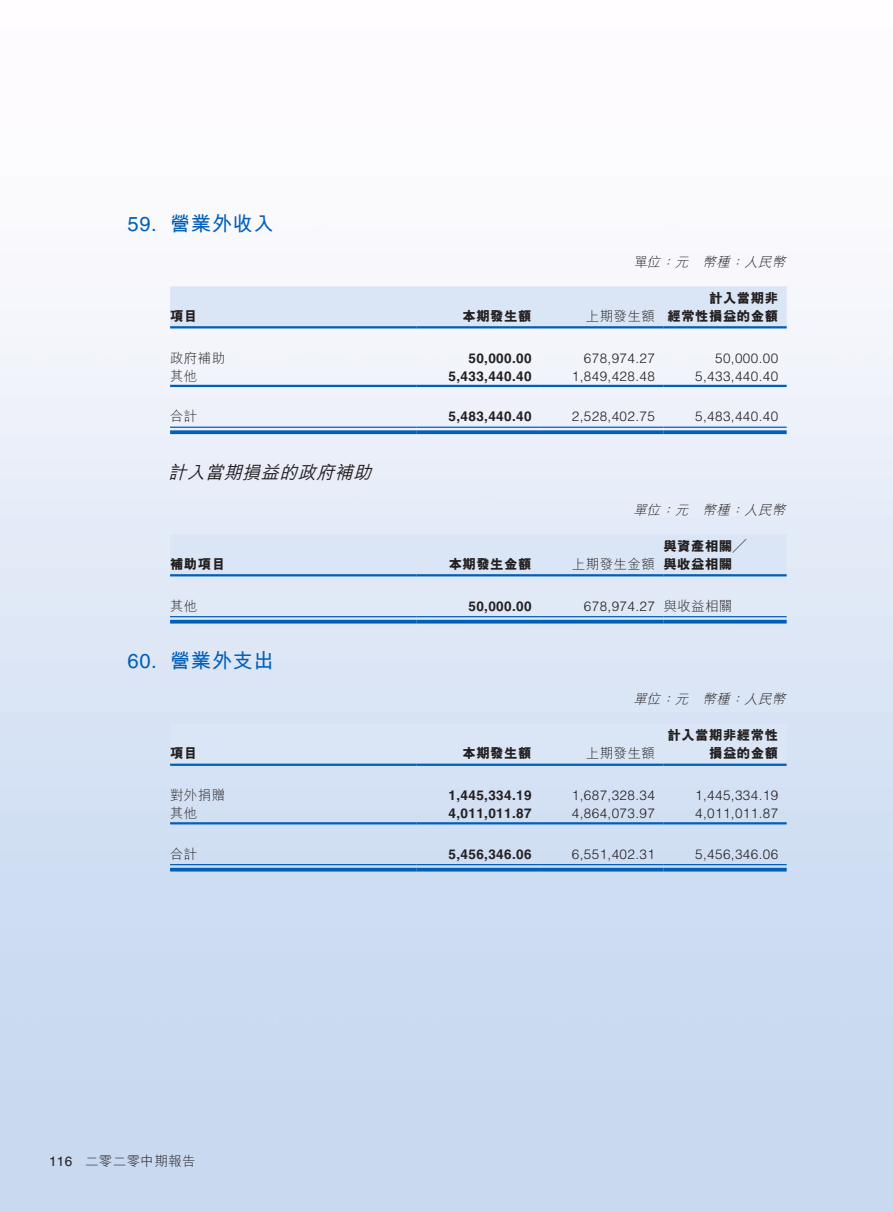
<style>
.page{position:relative;width:893px;height:1212px;background:#fff}
.page>*{position:absolute;margin:0;border:0;box-sizing:border-box;transform-origin:0 0}
.t1{font:700 20.25px "M Hei HK";letter-spacing:.03em;color:#005fb9}
.t2{font:italic 500 18px "M Hei HK";color:#231f20}
.t3{font:300 13.5px "Helvetica LT Std";letter-spacing:.03em;color:#231f20}
.t4{font:700 13.5px "Helvetica LT Std";letter-spacing:.03em;color:#231f20}
.t5{font:800 13.5px/18px "M Hei HK";letter-spacing:.03em;color:#231f20;text-align:right}
.t6{font:300 13.5px "M Hei HK";letter-spacing:.03em;color:#231f20}
.t7{font:italic 300 13.5px "M Hei HK";color:#231f20}
.s1{font-family:"Helvetica LT Std";font-weight:400}
.s2{font-style:normal}
.s3{font-family:"M Hei HK"}
</style>
<div class="page">
<img style="left:0;top:310px;width:893px;height:902px">
<div style="left:170px;top:286px;width:617px;height:40px;background:#dae5f5"></div>
<hr style="left:170px;top:326px;width:247px;height:2px;background:#005fb9">
<hr style="left:417px;top:326px;width:123px;height:2px;background:#005fb9">
<hr style="left:540px;top:326px;width:123px;height:2px;background:#005fb9">
<hr style="left:663px;top:326px;width:124px;height:2px;background:#005fb9">
<hr style="left:170px;top:385px;width:247px;height:2px;background:#005fb9">
<hr style="left:417px;top:385px;width:123px;height:2px;background:#005fb9">
<hr style="left:540px;top:385px;width:123px;height:2px;background:#005fb9">
<hr style="left:663px;top:385px;width:124px;height:2px;background:#005fb9">
<hr style="left:170px;top:427px;width:247px;height:1px;background:#005fb9">
<svg style="left:170px;top:430px;width:247px;height:4px"></svg>
<hr style="left:417px;top:427px;width:123px;height:1px;background:#005fb9">
<svg style="left:417px;top:430px;width:123px;height:4px"></svg>
<hr style="left:540px;top:427px;width:123px;height:1px;background:#005fb9">
<svg style="left:540px;top:430px;width:123px;height:4px"></svg>
<hr style="left:663px;top:427px;width:124px;height:1px;background:#005fb9">
<svg style="left:663px;top:430px;width:124px;height:4px"></svg>
<div style="left:170px;top:534px;width:617px;height:40px;background:#dae5f5"></div>
<hr style="left:170px;top:574px;width:247px;height:2px;background:#005fb9">
<hr style="left:417px;top:574px;width:123px;height:2px;background:#005fb9">
<hr style="left:540px;top:574px;width:123px;height:2px;background:#005fb9">
<hr style="left:663px;top:574px;width:124px;height:2px;background:#005fb9">
<hr style="left:170px;top:616px;width:247px;height:1px;background:#005fb9">
<hr style="left:170px;top:620px;width:247px;height:3px;background:#005fb9">
<hr style="left:417px;top:616px;width:123px;height:1px;background:#005fb9">
<hr style="left:417px;top:620px;width:123px;height:3px;background:#005fb9">
<hr style="left:540px;top:616px;width:123px;height:1px;background:#005fb9">
<hr style="left:540px;top:620px;width:123px;height:3px;background:#005fb9">
<hr style="left:663px;top:616px;width:124px;height:1px;background:#005fb9">
<hr style="left:663px;top:620px;width:124px;height:3px;background:#005fb9">
<div style="left:170px;top:724px;width:617px;height:40px;background:#dae5f5"></div>
<hr style="left:170px;top:764px;width:247px;height:2px;background:#005fb9">
<hr style="left:417px;top:764px;width:123px;height:2px;background:#005fb9">
<hr style="left:540px;top:764px;width:123px;height:2px;background:#005fb9">
<hr style="left:663px;top:764px;width:124px;height:2px;background:#005fb9">
<hr style="left:170px;top:822px;width:247px;height:2px;background:#005fb9">
<hr style="left:417px;top:822px;width:123px;height:2px;background:#005fb9">
<hr style="left:540px;top:822px;width:123px;height:2px;background:#005fb9">
<hr style="left:663px;top:822px;width:124px;height:2px;background:#005fb9">
<hr style="left:170px;top:864px;width:247px;height:1px;background:#005fb9">
<hr style="left:170px;top:868px;width:247px;height:3px;background:#005fb9">
<hr style="left:417px;top:864px;width:123px;height:1px;background:#005fb9">
<hr style="left:417px;top:868px;width:123px;height:3px;background:#005fb9">
<hr style="left:540px;top:864px;width:123px;height:1px;background:#005fb9">
<hr style="left:540px;top:868px;width:123px;height:3px;background:#005fb9">
<hr style="left:663px;top:864px;width:124px;height:1px;background:#005fb9">
<hr style="left:663px;top:868px;width:124px;height:3px;background:#005fb9">
<h1 class="t1" style="left:128px;top:209px;width:148px"><span class="s1">59.</span> 營業外收入</h1>
<p class="t7" style="left:634px;top:255px;width:156px"><span class="s2">單</span>位：元 幣種：人民幣</p>
<p class="t5" style="left:170px;top:306px;width:29px">項目</p>
<p class="t5" style="left:462px;top:306px;width:71px">本期發生額</p>
<p class="t6" style="left:586px;top:309px;width:71px">上期發生額</p>
<p class="t5" style="left:667px;top:288px;width:112px">計入當期非<br>經常性損益的金額</p>
<p class="t6" style="left:170px;top:351px;width:57px">政府補助</p>
<p class="t4" style="left:468px;top:350px;width:65px">50,000.00</p>
<p class="t3" style="left:584px;top:350px;width:72px">678,974.27</p>
<p class="t3" style="left:715px;top:350px;width:65px">50,000.00</p>
<p class="t6" style="left:170px;top:369px;width:29px">其他</p>
<p class="t4" style="left:449px;top:368px;width:84px">5,433,440.40</p>
<p class="t3" style="left:572px;top:368px;width:84px">1,849,428.48</p>
<p class="t3" style="left:695px;top:368px;width:84px">5,433,440.40</p>
<p class="t6" style="left:170px;top:409px;width:29px">合計</p>
<p class="t4" style="left:449px;top:408px;width:84px">5,483,440.40</p>
<p class="t3" style="left:572px;top:408px;width:84px">2,528,402.75</p>
<p class="t3" style="left:695px;top:408px;width:84px">5,483,440.40</p>
<h2 class="t2" style="left:168px;top:459px;width:211px">計入當期損益的政府補助</h2>
<p class="t7" style="left:633px;top:503px;width:157px">單位：元 幣種：人民幣</p>
<p class="t5" style="left:170px;top:554px;width:57px">補助項目</p>
<p class="t5" style="left:449px;top:554px;width:84px">本期發生金額</p>
<p class="t6" style="left:572px;top:557px;width:84px">上期發生金額</p>
<p class="t5" style="left:663px;top:536px;width:84px;text-align:left">與資產相關╱與收益相關</p>
<p class="t6" style="left:170px;top:599px;width:29px">其他</p>
<p class="t4" style="left:468px;top:598px;width:65px">50,000.00</p>
<p class="t3" style="left:584px;top:597px;width:150px">678,974.27 <span class="s3">與收益相關</span></p>
<h1 class="t1" style="left:128px;top:646px;width:148px"><span class="s1">60.</span> 營業外支出</h1>
<p class="t7" style="left:633px;top:692px;width:157px">單位：元 幣種：人民幣</p>
<p class="t5" style="left:170px;top:744px;width:29px">項目</p>
<p class="t5" style="left:462px;top:744px;width:71px">本期發生額</p>
<p class="t6" style="left:586px;top:746px;width:71px">上期發生額</p>
<p class="t5" style="left:667px;top:726px;width:112px">計入當期非經常性損益的金額</p>
<p class="t6" style="left:170px;top:788px;width:57px">對外捐贈</p>
<p class="t4" style="left:449px;top:787px;width:84px">1,445,334.19</p>
<p class="t3" style="left:572px;top:787px;width:84px">1,687,328.34</p>
<p class="t3" style="left:695px;top:787px;width:84px">1,445,334.19</p>
<p class="t6" style="left:170px;top:806px;width:29px">其他</p>
<p class="t4" style="left:449px;top:805px;width:84px">4,011,011.87</p>
<p class="t3" style="left:572px;top:805px;width:84px">4,864,073.97</p>
<p class="t3" style="left:695px;top:805px;width:84px">4,011,011.87</p>
<p class="t6" style="left:170px;top:847px;width:29px">合計</p>
<p class="t4" style="left:449px;top:846px;width:84px">5,456,346.06</p>
<p class="t3" style="left:572px;top:845px;width:84px">6,551,402.31</p>
<p class="t3" style="left:695px;top:845px;width:84px">5,456,346.06</p>
<p class="t6" style="left:49px;top:1154px;width:148px"><span class="s1">116</span> 二零二零中期報告</p>
</div>
